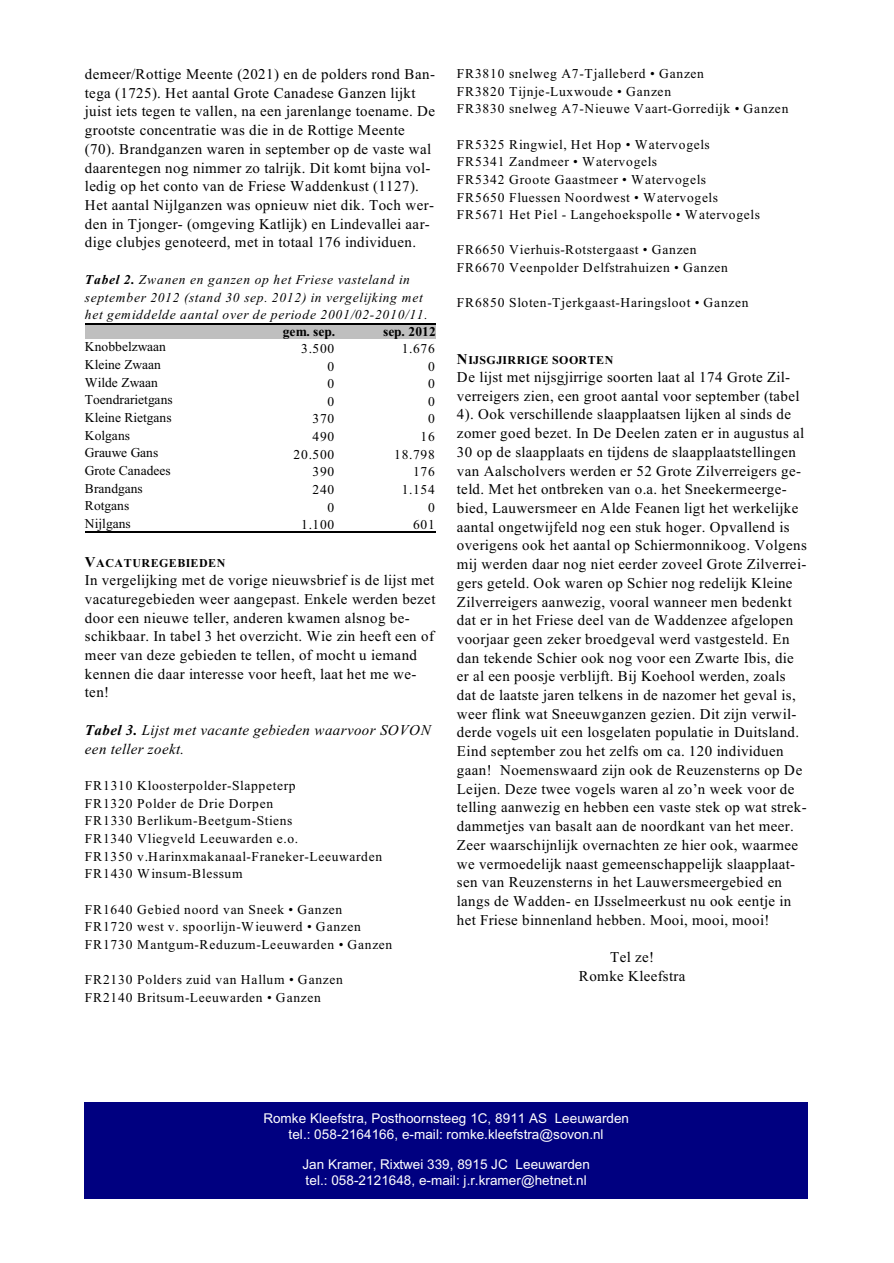
<style>
.page{position:relative;width:894px;height:1263px;background:#fff}
.page>*{position:absolute;margin:0;border:0;box-sizing:border-box;transform-origin:0 0}
.t1{font:15px/18.8px "Times New Roman";letter-spacing:.03em;color:#000}
.t2{font:italic 15px/18.8px "Times New Roman";letter-spacing:.025em;color:#000}
.t3{font:13.5px/17.7px "Times New Roman";letter-spacing:.055em;color:#000}
.t4{font:13.5px/15.3px "Arial";letter-spacing:.005em;color:#fff;text-align:center}
.t5{font:italic 13.5px/17.7px "Times New Roman";letter-spacing:.055em;color:#000}
.t6{font:13.5px "Times New Roman";letter-spacing:.005em;color:#000}
.t7{font:13.5px "Times New Roman";color:#000}
.t8{font:700 13.5px "Times New Roman";letter-spacing:.005em;color:#000}
.t9{font:700 12px "Times New Roman";letter-spacing:.045em;color:#000}
.s1{font-weight:700}
.s2{font-size:15px}
</style>
<div class="page">
<div style="left:85px;top:323px;width:150px;height:16px;background:#bfbfbf"></div>
<hr style="left:85px;top:323px;width:150px;height:1px;background:#000">
<div style="left:235px;top:323px;width:100px;height:16px;background:#bfbfbf"></div>
<hr style="left:235px;top:323px;width:100px;height:1px;background:#000">
<div style="left:335px;top:323px;width:101px;height:16px;background:#bfbfbf"></div>
<hr style="left:335px;top:323px;width:101px;height:1px;background:#000">
<hr style="left:85px;top:531px;width:150px;height:2px;background:#000">
<hr style="left:235px;top:531px;width:100px;height:2px;background:#000">
<hr style="left:335px;top:531px;width:101px;height:2px;background:#000">
<div style="left:85px;top:1102px;width:722px;height:97px;background:#000080"></div>
<p class="t1" style="left:85px;top:66px;width:352px">demeer/Rottige Meente (2021) en de polders rond Ban&shy;tega (1725). Het aantal Grote Canadese Ganzen lijkt juist iets tegen te vallen, na een jarenlange toename. De grootste concentratie was die in de Rottige Meente (70). Brandganzen waren in september op de vaste wal daarentegen nog nimmer zo talrijk. Dit komt bijna vol&shy;ledig op het conto van de Friese Waddenkust (1127).<br>Het aantal Nijlganzen was opnieuw niet dik. Toch wer&shy;den in Tjonger- (omgeving Katlijk) en Lindevallei aar&shy;dige clubjes genoteerd, met in totaal 176 individuen.</p>
<p class="t5" style="left:85px;top:272px;width:344px"><span class="s1">Tabel 2.</span> Zwanen en ganzen op het Friese vasteland in september 2012 (stand 30 sep. 2012) in vergelijking met het gemiddelde aantal over de periode 2001/02-2010/11.</p>
<p class="t8" style="left:283px;top:327px;width:54px">gem. sep.</p>
<p class="t8" style="left:383px;top:327px;width:54px">sep. 2012</p>
<p class="t7" style="left:85px;top:342px;width:83px">Knobbelzwaan</p>
<p class="t3" style="left:301px;top:341px;width:35px">3.500</p>
<p class="t3" style="left:402px;top:341px;width:35px">1.676</p>
<p class="t7" style="left:85px;top:360px;width:77px">Kleine Zwaan</p>
<p class="t3" style="left:328px;top:358px;width:8px">0</p>
<p class="t3" style="left:428px;top:358px;width:8px">0</p>
<p class="t7" style="left:85px;top:377px;width:74px">Wilde Zwaan</p>
<p class="t3" style="left:328px;top:376px;width:8px">0</p>
<p class="t3" style="left:428px;top:376px;width:8px">0</p>
<p class="t6" style="left:85px;top:395px;width:89px">Toendrarietgans</p>
<p class="t3" style="left:328px;top:394px;width:8px">0</p>
<p class="t3" style="left:428px;top:394px;width:8px">0</p>
<p class="t6" style="left:85px;top:413px;width:88px">Kleine Rietgans</p>
<p class="t3" style="left:312px;top:411px;width:23px">370</p>
<p class="t3" style="left:428px;top:411px;width:8px">0</p>
<p class="t6" style="left:85px;top:430px;width:47px">Kolgans</p>
<p class="t3" style="left:312px;top:429px;width:23px">490</p>
<p class="t3" style="left:421px;top:429px;width:16px">16</p>
<p class="t7" style="left:85px;top:448px;width:75px">Grauwe Gans</p>
<p class="t3" style="left:294px;top:447px;width:42px">20.500</p>
<p class="t3" style="left:394px;top:447px;width:42px">18.798</p>
<p class="t7" style="left:85px;top:466px;width:87px">Grote Canadees</p>
<p class="t3" style="left:312px;top:464px;width:23px">390</p>
<p class="t3" style="left:413px;top:464px;width:23px">176</p>
<p class="t6" style="left:85px;top:483px;width:59px">Brandgans</p>
<p class="t3" style="left:312px;top:482px;width:23px">240</p>
<p class="t3" style="left:402px;top:482px;width:35px">1.154</p>
<p class="t6" style="left:85px;top:501px;width:46px">Rotgans</p>
<p class="t3" style="left:328px;top:500px;width:8px">0</p>
<p class="t3" style="left:428px;top:500px;width:8px">0</p>
<p class="t6" style="left:85px;top:519px;width:47px">Nijlgans</p>
<p class="t3" style="left:301px;top:517px;width:35px">1.100</p>
<p class="t3" style="left:413px;top:517px;width:23px">601</p>
<p class="t9" style="left:85px;top:559px;width:142px"><span class="s2">V</span>ACATUREGEBIEDEN</p>
<p class="t1" style="left:85px;top:572px;width:352px">In vergelijking met de vorige nieuwsbrief is de lijst met vacaturegebieden weer aangepast. Enkele werden bezet door een nieuwe teller, anderen kwamen alsnog be&shy;schikbaar. In tabel 3 het overzicht. Wie zin heeft een of meer van deze gebieden te tellen, of mocht u iemand kennen die daar interesse voor heeft, laat het me we&shy;ten!</p>
<p class="t2" style="left:85px;top:722px;width:347px"><span class="s1">Tabel 3.</span> Lijst met vacante gebieden waarvoor SOVON een teller zoekt.</p>
<p class="t3" style="left:85px;top:778px;width:299px">FR1310 Kloosterpolder-Slappeterp<br>FR1320 Polder de Drie Dorpen<br>FR1330 Berlikum-Beetgum-Stiens<br>FR1340 Vliegveld Leeuwarden e.o.<br>FR1350 v.Harinxmakanaal-Franeker-Leeuwarden FR1430 Winsum-Blessum</p>
<p class="t3" style="left:85px;top:901px;width:309px">FR1640 Gebied noord van Sneek • Ganzen<br>FR1720 west v. spoorlijn-Wieuwerd • Ganzen<br>FR1730 Mantgum-Reduzum-Leeuwarden • Ganzen</p>
<p class="t3" style="left:85px;top:972px;width:259px">FR2130 Polders zuid van Hallum • Ganzen<br>FR2140 Britsum-Leeuwarden • Ganzen</p>
<p class="t3" style="left:457px;top:66px;width:333px">FR3810 snelweg A7-Tjalleberd • Ganzen<br>FR3820 Tijnje-Luxwoude • Ganzen<br>FR3830 snelweg A7-Nieuwe Vaart-Gorredijk • Ganzen</p>
<p class="t3" style="left:457px;top:137px;width:305px">FR5325 Ringwiel, Het Hop • Watervogels FR5341 Zandmeer • Watervogels<br>FR5342 Groote Gaastmeer • Watervogels<br>FR5650 Fluessen Noordwest • Watervogels FR5671 Het Piel - Langehoekspolle • Watervogels</p>
<p class="t3" style="left:457px;top:242px;width:273px">FR6650 Vierhuis-Rotstergaast • Ganzen<br>FR6670 Veenpolder Delfstrahuizen • Ganzen</p>
<p class="t3" style="left:457px;top:295px;width:293px">FR6850 Sloten-Tjerkgaast-Haringsloot • Ganzen</p>
<p class="t9" style="left:457px;top:355px;width:158px"><span class="s2">N</span>IJSGJIRRIGE SOORTEN</p>
<p class="t1" style="left:457px;top:369px;width:352px">De lijst met nijsgjirrige soorten laat al 174 Grote Zil&shy;verreigers zien, een groot aantal voor september (tabel 4). Ook verschillende slaapplaatsen lijken al sinds de zomer goed bezet. In De Deelen zaten er in augustus al 30 op de slaapplaats en tijdens de slaapplaatstellingen van Aalscholvers werden er 52 Grote Zilverreigers ge&shy;teld. Met het ontbreken van o.a. het Sneekermeerge&shy;bied, Lauwersmeer en Alde Feanen ligt het werkelijke aantal ongetwijfeld nog een stuk hoger. Opvallend is overigens ook het aantal op Schiermonnikoog. Volgens mij werden daar nog niet eerder zoveel Grote Zilverrei&shy;gers geteld. Ook waren op Schier nog redelijk Kleine Zilverreigers aanwezig, vooral wanneer men bedenkt dat er in het Friese deel van de Waddenzee afgelopen voorjaar geen zeker broedgeval werd vastgesteld. En dan tekende Schier ook nog voor een Zwarte Ibis, die er al een poosje verblijft. Bij Koehool werden, zoals dat de laatste jaren telkens in de nazomer het geval is, weer flink wat Sneeuwganzen gezien. Dit zijn verwil&shy;derde vogels uit een losgelaten populatie in Duitsland.<br>Eind september zou het zelfs om ca. 120 individuen gaan! Noemenswaard zijn ook de Reuzensterns op De Leijen. Deze twee vogels waren al zo’n week voor de telling aanwezig en hebben een vaste stek op wat strek&shy;dammetjes van basalt aan de noordkant van het meer.<br>Zeer waarschijnlijk overnachten ze hier ook, waarmee we vermoedelijk naast gemeenschappelijk slaapplaat&shy;sen van Reuzensterns in het Lauwersmeergebied en langs de Wadden- en IJsselmeerkust nu ook eentje in het Friese binnenland hebben. Mooi, mooi, mooi!</p>
<p class="t1" style="left:579px;top:949px;width:108px;text-align:center">Tel ze!<br>Romke Kleefstra</p>
<p class="t4" style="left:263px;top:1112px;width:367px">Romke Kleefstra, Posthoornsteeg 1C, 8911 AS Leeuwarden tel.: 058-2164166, e-mail: romke.kleefstra@sovon.nl</p>
<p class="t4" style="left:302px;top:1158px;width:289px;text-align:left">Jan Kramer, Rixtwei 339, 8915 JC Leeuwarden tel.: 058-2121648, e-mail: j.r.kramer@hetnet.nl</p>
</div>
